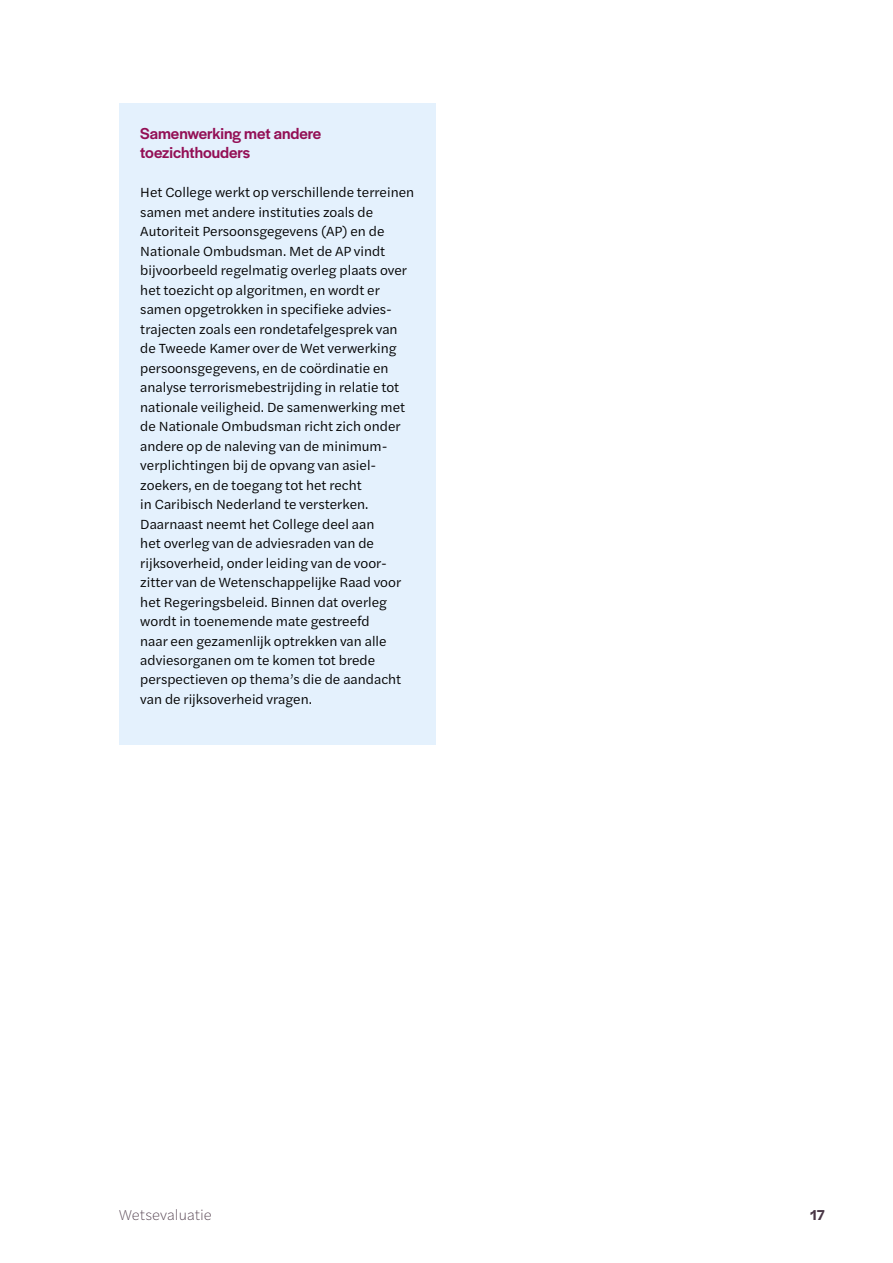
<style>
.page{position:relative;width:893px;height:1263px;background:#fff}
.page>*{position:absolute;margin:0;border:0;box-sizing:border-box;transform-origin:0 0}
.t1{font:500 16.5px/19.5px "Halyard Display";color:#930f55}
.t2{font:200 15px "Halyard Text";color:#493645}
.t3{font:600 15px "Halyard Text";color:#493645}
.t4{font:13.8px/19.5px "Halyard Text";color:#000}
</style>
<div class="page">
<div style="left:119px;top:104px;width:317px;height:76px;background:#e4f1fd"></div>
<div style="left:119px;top:146px;width:317px;height:599px;background:#e4f1fd"></div>
<p class="t1" style="left:140px;top:122px;width:183px">Samenwerking met andere toezichthouders</p>
<p class="t4" style="left:140px;top:182px;width:275px">Het College werkt op verschillende terreinen samen met andere instituties zoals de Autoriteit Persoonsgegevens (AP) en de Nationale Ombudsman. Met de AP vindt bijvoorbeeld regelmatig overleg plaats over het toezicht op algoritmen, en wordt er samen opgetrokken in specifieke advies&shy;trajecten zoals een rondetafelgesprek van de Tweede Kamer over de Wet verwerking persoonsgegevens, en de coördinatie en analyse terrorismebestrijding in relatie tot nationale veiligheid. De samenwerking met de Nationale Ombudsman richt zich onder andere op de naleving van de minimum&shy;verplichtingen bij de opvang van asiel&shy;zoekers, en de toegang tot het recht<br>in Caribisch Nederland te versterken.<br>Daarnaast neemt het College deel aan<br>het overleg van de adviesraden van de rijksoverheid, onder leiding van de voor&shy;zitter van de Wetenschappelijke Raad voor het Regeringsbeleid. Binnen dat overleg wordt in toenemende mate gestreefd<br>naar een gezamenlijk optrekken van alle adviesorganen om te komen tot brede perspectieven op thema’s die de aandacht van de rijksoverheid vragen.</p>
<p class="t2" style="left:119px;top:1204px;width:94px">Wetsevaluatie</p>
<p class="t3" style="left:810px;top:1203px;width:16px">17</p>
</div>
